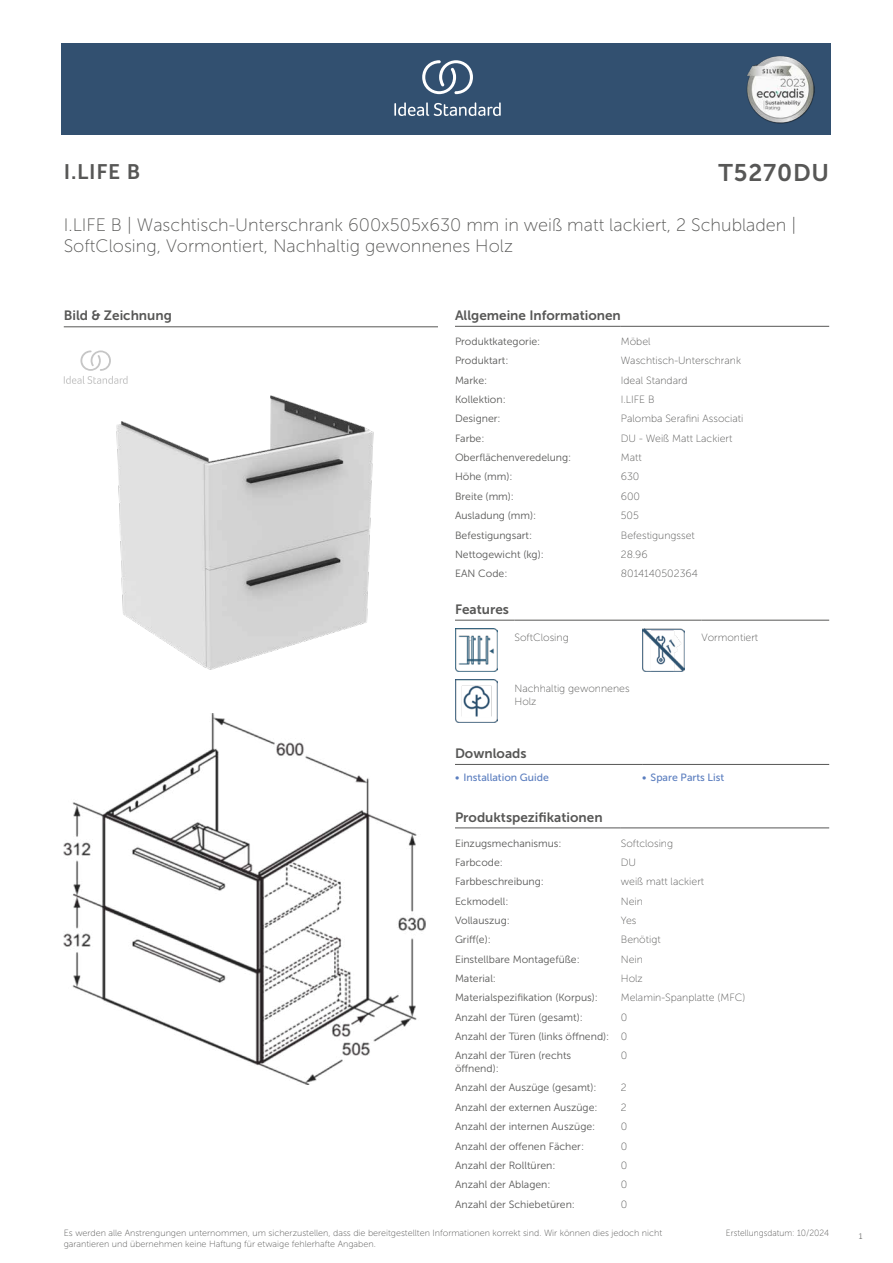
<style>
.page{position:relative;width:893px;height:1263px;background:#fff}
.page>*{position:absolute;margin:0;border:0;box-sizing:border-box;transform-origin:0 0}
.t1{font:24px "Museo Sans 700";letter-spacing:.035em;color:#575756}
.t2{font:21px "Museo Sans 700";color:#575756}
.t3{font:18px/21.6px "Museo Sans 100";color:#575756}
.t4{font:13.5px "Museo Sans 700";color:#575756}
.t5{font:10.5px/19.4px "Museo Sans 300";color:#575756}
.t6{font:10.5px/12.6px "Museo Sans 100";color:#575756}
.t7{font:10.5px "Museo Sans 500";color:#5b7ebf}
.t8{font:9px/10.8px "Museo Sans 100";color:#575756}
.t9{font:9px "Museo Sans 100";color:#575756;scale:.95 1}
.t10{font:300 9px "Calibri";color:#575756;scale:.95 1}
.s1{font-family:"Museo Sans 100"}
</style>
<div class="page">
<div style="left:62px;top:43px;width:769px;height:91px;background:#325070"></div>
<hr style="left:455px;top:326px;width:166px;height:1px;background:#575756">
<hr style="left:621px;top:326px;width:208px;height:1px;background:#575756">
<hr style="left:455px;top:620px;width:59px;height:1px;background:#575756">
<hr style="left:514px;top:620px;width:128px;height:1px;background:#575756">
<hr style="left:642px;top:620px;width:60px;height:1px;background:#575756">
<hr style="left:702px;top:620px;width:127px;height:1px;background:#575756">
<img style="left:455px;top:629px;width:42px;height:42px">
<img style="left:642px;top:629px;width:42px;height:42px">
<img style="left:455px;top:680px;width:42px;height:42px">
<hr style="left:455px;top:764px;width:187px;height:1px;background:#575756">
<hr style="left:642px;top:764px;width:187px;height:1px;background:#575756">
<hr style="left:455px;top:828px;width:166px;height:1px;background:#575756">
<hr style="left:621px;top:828px;width:208px;height:1px;background:#575756">
<img style="left:64px;top:714px;width:361px;height:370px">
<hr style="left:64px;top:327px;width:374px;height:1px;background:#575756">
<svg style="left:64px;top:350px;width:64px;height:34px"></svg>
<img style="left:116px;top:395px;width:258px;height:275px">
<svg style="left:394px;top:102px;width:107px;height:14px"></svg>
<svg style="left:422px;top:60px;width:51px;height:34px"></svg>
<img style="left:746px;top:56px;width:68px;height:67px">
<h2 class="t2" style="left:64px;top:160px;width:78px">I.LIFE B</h2>
<h1 class="t1" style="left:719px;top:160px;width:112px">T5270DU</h1>
<h3 class="t3" style="left:64px;top:214px;width:734px">I.LIFE B | Waschtisch-Unterschrank 600x505x630 mm in weiß matt lackiert, 2 Schubladen |<br>SoftClosing, Vormontiert, Nachhaltig gewonnenes Holz</h3>
<p class="t4" style="left:64px;top:308px;width:110px">Bild &amp; Zeichnung</p>
<p class="t4" style="left:455px;top:308px;width:167px">Allgemeine Informationen</p>
<p class="t5" style="left:455px;top:332px;width:87px">Produktkategorie:</p>
<p class="t6" style="left:621px;top:335px;width:31px">Möbel</p>
<p class="t5" style="left:455px;top:351px;width:55px">Produktart:</p>
<p class="t6" style="left:621px;top:355px;width:122px">Waschtisch-Unterschrank</p>
<p class="t5" style="left:455px;top:370px;width:34px">Marke:</p>
<p class="t6" style="left:621px;top:374px;width:68px">Ideal Standard</p>
<p class="t5" style="left:455px;top:390px;width:52px">Kollektion:</p>
<p class="t6" style="left:621px;top:393px;width:35px">I.LIFE B</p>
<p class="t5" style="left:455px;top:409px;width:47px">Designer:</p>
<p class="t6" style="left:621px;top:413px;width:124px">Palomba Serafini Associati</p>
<p class="t5" style="left:455px;top:429px;width:31px">Farbe:</p>
<p class="t6" style="left:621px;top:432px;width:113px">DU - Weiß Matt Lackiert</p>
<p class="t5" style="left:455px;top:448px;width:118px">Oberflächenveredelung:</p>
<p class="t6" style="left:621px;top:451px;width:22px">Matt</p>
<p class="t5" style="left:455px;top:467px;width:59px">Höhe (mm):</p>
<p class="t6" style="left:621px;top:471px;width:20px">630</p>
<p class="t5" style="left:455px;top:487px;width:61px">Breite (mm):</p>
<p class="t6" style="left:621px;top:490px;width:21px">600</p>
<p class="t5" style="left:455px;top:506px;width:83px">Ausladung (mm):</p>
<p class="t6" style="left:621px;top:509px;width:20px">505</p>
<p class="t5" style="left:455px;top:525px;width:79px">Befestigungsart:</p>
<p class="t6" style="left:621px;top:529px;width:75px">Befestigungsset</p>
<p class="t5" style="left:455px;top:545px;width:90px">Nettogewicht (kg):</p>
<p class="t6" style="left:621px;top:548px;width:28px">28.96</p>
<p class="t5" style="left:455px;top:564px;width:54px">EAN Code:</p>
<p class="t6" style="left:621px;top:567px;width:79px">8014140502364</p>
<p class="t4" style="left:455px;top:602px;width:55px">Features</p>
<p class="t6" style="left:514px;top:631px;width:56px">SoftClosing</p>
<p class="t6" style="left:702px;top:631px;width:58px">Vormontiert</p>
<p class="t6" style="left:514px;top:682px;width:117px">Nachhaltig gewonnenes<br>Holz</p>
<p class="t4" style="left:455px;top:746px;width:73px">Downloads</p>
<p class="t7" style="left:455px;top:772px;width:95px">• Installation Guide</p>
<p class="t7" style="left:642px;top:772px;width:84px">• Spare Parts List</p>
<p class="t4" style="left:455px;top:809px;width:149px">Produktspezifikationen</p>
<p class="t5" style="left:455px;top:833px;width:108px">Einzugsmechanismus:</p>
<p class="t6" style="left:621px;top:837px;width:54px">Softclosing</p>
<p class="t5" style="left:455px;top:853px;width:49px">Farbcode:</p>
<p class="t6" style="left:621px;top:856px;width:17px">DU</p>
<p class="t5" style="left:455px;top:872px;width:90px">Farbbeschreibung:</p>
<p class="t6" style="left:621px;top:875px;width:85px">weiß matt lackiert</p>
<p class="t5" style="left:455px;top:891px;width:55px">Eckmodell:</p>
<p class="t6" style="left:621px;top:895px;width:24px">Nein</p>
<p class="t5" style="left:455px;top:911px;width:56px">Vollauszug:</p>
<p class="t6" style="left:621px;top:914px;width:17px">Yes</p>
<p class="t5" style="left:455px;top:930px;width:37px">Griff(e):</p>
<p class="t6" style="left:621px;top:933px;width:41px">Benötigt</p>
<p class="t5" style="left:455px;top:949px;width:126px">Einstellbare Montagefüße:</p>
<p class="t6" style="left:621px;top:953px;width:24px">Nein</p>
<p class="t5" style="left:455px;top:969px;width:43px">Material:</p>
<p class="t6" style="left:621px;top:972px;width:24px">Holz</p>
<p class="t5" style="left:455px;top:988px;width:145px">Materialspezifikation (Korpus):</p>
<p class="t6" style="left:621px;top:992px;width:126px">Melamin-Spanplatte (MFC)</p>
<p class="t5" style="left:455px;top:1007px;width:129px">Anzahl der Türen (gesamt):</p>
<p class="t6" style="left:621px;top:1011px;width:8px">0</p>
<p class="t5" style="left:455px;top:1027px;width:174px">Anzahl der Türen (links öffnend): <span class="s1">0<br></span>Anzahl der Türen (rechts</p>
<p class="t5" style="left:455px;top:1059px;width:45px">öffnend):</p>
<p class="t6" style="left:621px;top:1050px;width:8px">0</p>
<p class="t5" style="left:455px;top:1078px;width:143px">Anzahl der Auszüge (gesamt):</p>
<p class="t6" style="left:621px;top:1082px;width:7px">2</p>
<p class="t5" style="left:455px;top:1097px;width:144px">Anzahl der externen Auszüge:</p>
<p class="t6" style="left:621px;top:1101px;width:7px">2</p>
<p class="t5" style="left:455px;top:1117px;width:142px">Anzahl der internen Auszüge:</p>
<p class="t6" style="left:621px;top:1120px;width:8px">0</p>
<p class="t5" style="left:455px;top:1136px;width:131px">Anzahl der offenen Fächer:</p>
<p class="t6" style="left:621px;top:1140px;width:8px">0</p>
<p class="t5" style="left:455px;top:1156px;width:102px">Anzahl der Rolltüren:</p>
<p class="t6" style="left:621px;top:1159px;width:8px">0</p>
<p class="t5" style="left:455px;top:1175px;width:97px">Anzahl der Ablagen:</p>
<p class="t6" style="left:621px;top:1178px;width:8px">0</p>
<p class="t5" style="left:455px;top:1194px;width:122px">Anzahl der Schiebetüren:</p>
<p class="t6" style="left:621px;top:1198px;width:8px">0</p>
<p class="t8" style="left:64px;top:1227px;width:600px">Es werden alle Anstrengungen unternommen, um sicherzustellen, dass die bereitgestellten Informationen korrekt sind. Wir können dies jedoch nicht garantieren und übernehmen keine Haftung für etwaige fehlerhafte Angaben.</p>
<p class="t9" style="left:726px;top:1228px;width:110px">Erstellungsdatum: 10/2024</p>
<p class="t10" style="left:858px;top:1230px;width:6px">1</p>
</div>
